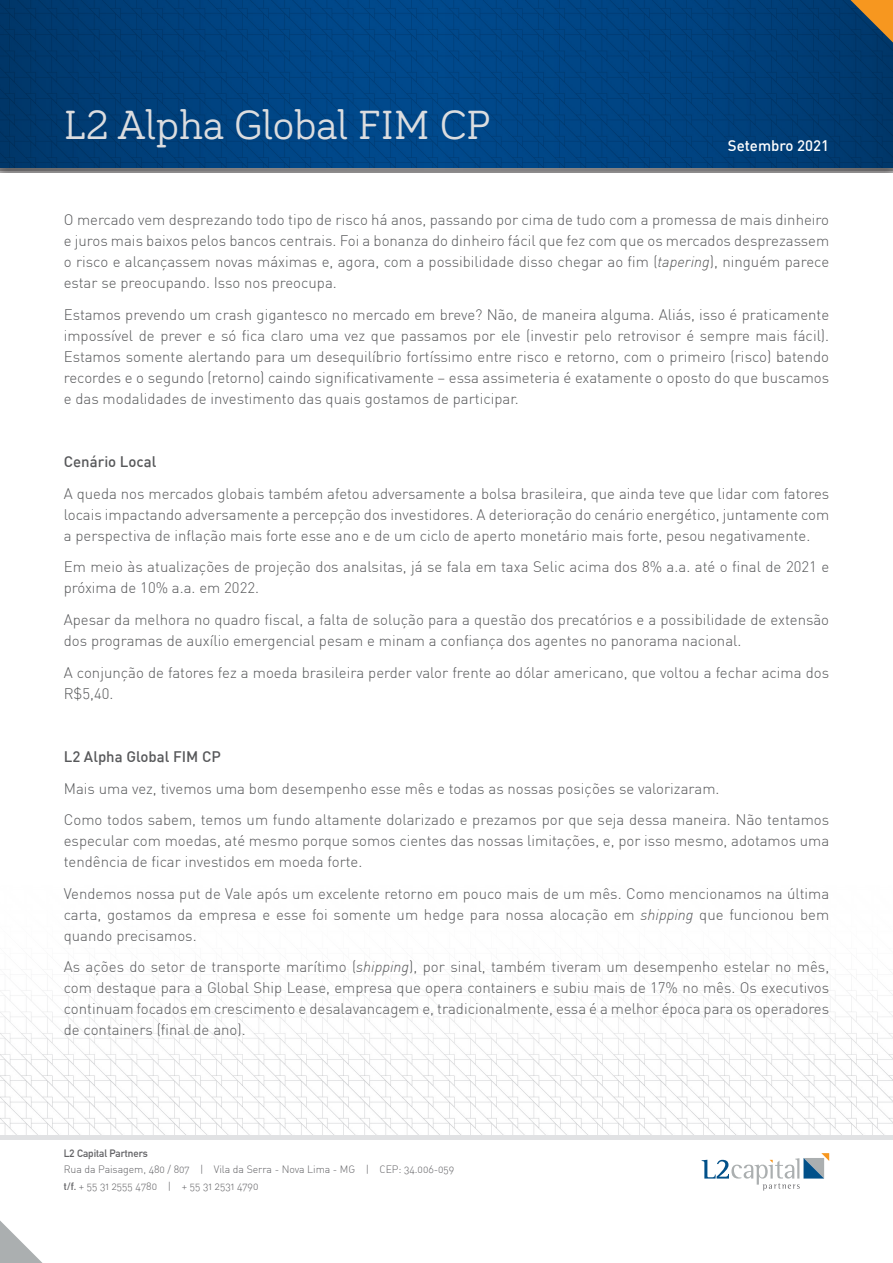
<style>
.page{position:relative;width:893px;height:1263px;background:#fff}
.page>*{position:absolute;margin:0;border:0;box-sizing:border-box;transform-origin:0 0}
.t1{font:42px "Bariol Serif";color:#dcdddf}
.t2{font:300 15px/21px "DIN";color:#57585a;text-align:justify}
.t3{font:500 15px "DIN";color:#57585a}
.t4{font:500 15px "DIN";color:#fff}
.t5{font:10.5px/16.5px "DIN Light Alternate";letter-spacing:-.005em;color:#636366}
.t6{font:700 10.5px "DIN Alternate";color:#636366}
.s1{font-style:italic}
.s2{font-family:"DIN Alternate";font-weight:700}
</style>
<div class="page">
<div style="left:0;top:165px;width:893px;height:8px;background:#fff;opacity:.75"></div>
<svg style="left:0;top:0;width:893px;height:170px;background:#01417c"></svg>
<svg style="left:850px;top:0;width:43px;height:43px;background:#786645"></svg>
<svg style="left:0;top:1220px;width:43px;height:43px"></svg>
<img style="left:0;top:974px;width:893px;height:161px">
<div style="left:0;top:1135px;width:893px;height:5px;background:#e1e2e4"></div>
<svg style="left:702px;top:1153px;width:127px;height:37px"></svg>
<h1 class="t1" style="left:64px;top:96px;width:428px">L2 Alpha Global FIM CP</h1>
<p class="t4" style="left:728px;top:136px;width:103px">Setembro 2021</p>
<p class="t2" style="left:64px;top:209px;width:767px">O mercado vem desprezando todo tipo de risco há anos, passando por cima de tudo com a promessa de mais dinheiro e juros mais baixos pelos bancos centrais. Foi a bonanza do dinheiro fácil que fez com que os mercados desprezassem o risco e alcançassem novas máximas e, agora, com a possibilidade disso chegar ao fim (<span class="s1">tapering</span>), ninguém parece estar se preocupando. Isso nos preocupa.</p>
<p class="t2" style="left:64px;top:304px;width:767px">Estamos prevendo um crash gigantesco no mercado em breve? Não, de maneira alguma. Aliás, isso é praticamente impossível de prever e só fica claro uma vez que passamos por ele (investir pelo retrovisor é sempre mais fácil).<br>Estamos somente alertando para um desequilíbrio fortíssimo entre risco e retorno, com o primeiro (risco) batendo recordes e o segundo (retorno) caindo significativamente – essa assimeteria é exatamente o oposto do que buscamos e das modalidades de investimento das quais gostamos de participar.</p>
<p class="t3" style="left:64px;top:452px;width:94px">Cenário Local</p>
<p class="t2" style="left:64px;top:483px;width:767px">A queda nos mercados globais também afetou adversamente a bolsa brasileira, que ainda teve que lidar com fatores locais impactando adversamente a percepção dos investidores. A deterioração do cenário energético, juntamente com a perspectiva de inflação mais forte esse ano e de um ciclo de aperto monetário mais forte, pesou negativamente.</p>
<p class="t2" style="left:64px;top:556px;width:767px">Em meio às atualizações de projeção dos analsitas, já se fala em taxa Selic acima dos 8% a.a. até o final de 2021 e próxima de 10% a.a. em 2022.</p>
<p class="t2" style="left:64px;top:609px;width:767px">Apesar da melhora no quadro fiscal, a falta de solução para a questão dos precatórios e a possibilidade de extensão dos programas de auxílio emergencial pesam e minam a confiança dos agentes no panorama nacional.</p>
<p class="t2" style="left:64px;top:661px;width:767px">A conjunção de fatores fez a moeda brasileira perder valor frente ao dólar americano, que voltou a fechar acima dos<br>R$5,40.</p>
<p class="t3" style="left:64px;top:747px;width:159px">L2 Alpha Global FIM CP</p>
<p class="t2" style="left:64px;top:777px;width:657px">Mais uma vez, tivemos uma bom desempenho esse mês e todas as nossas posições se valorizaram.</p>
<p class="t2" style="left:64px;top:809px;width:767px">Como todos sabem, temos um fundo altamente dolarizado e prezamos por que seja dessa maneira. Não tentamos especular com moedas, até mesmo porque somos cientes das nossas limitações, e, por isso mesmo, adotamos uma tendência de ficar investidos em moeda forte.</p>
<p class="t2" style="left:64px;top:883px;width:767px">Vendemos nossa put de Vale após um excelente retorno em pouco mais de um mês. Como mencionamos na última carta, gostamos da empresa e esse foi somente um hedge para nossa alocação em <span class="s1">shipping</span> que funcionou bem quando precisamos.</p>
<p class="t2" style="left:64px;top:956px;width:767px">As ações do setor de transporte marítimo (<span class="s1">shipping</span>), por sinal, também tiveram um desempenho estelar no mês, com destaque para a Global Ship Lease, empresa que opera containers e subiu mais de 17% no mês. Os executivos continuam focados em crescimento e desalavancagem e, tradicionalmente, essa é a melhor época para os operadores de containers (final de ano).</p>
<p class="t6" style="left:64px;top:1145px;width:86px">L2 Capital Partners</p>
<p class="t5" style="left:64px;top:1161px;width:392px">Rua da Paisagem, 480 / 807 | Vila da Serra - Nova Lima - MG | CEP: 34.006-059 <span class="s2">t/f.</span> + 55 31 2555 4780 | + 55 31 2531 4790</p>
</div>
